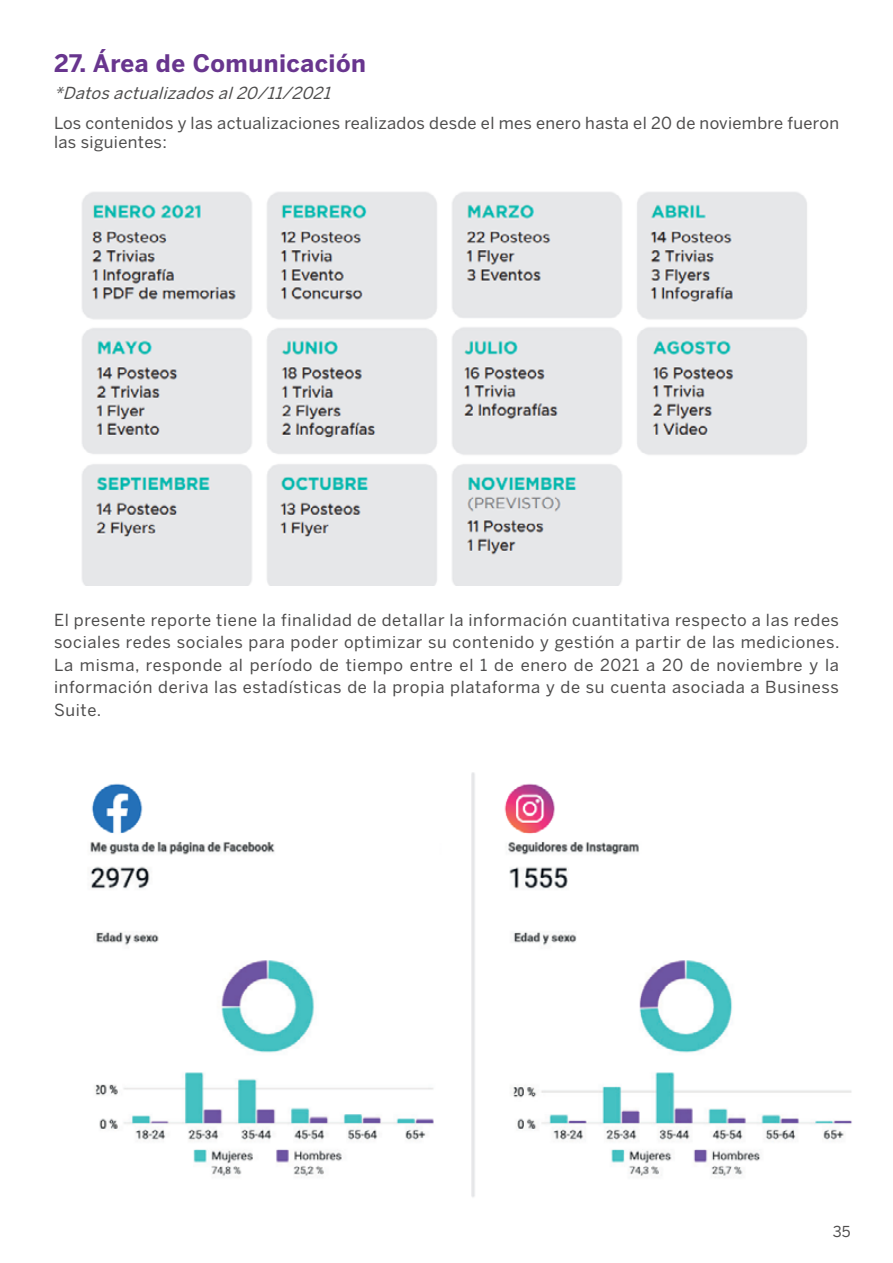
<style>
.page{position:relative;width:893px;height:1263px;background:#fff}
.page>*{position:absolute;margin:0;border:0;box-sizing:border-box;transform-origin:0 0}
.Párrafo_de_lista{font:700 24px "Benton Sans";letter-spacing:.02em;color:#68358e}
.t1{font:16.5px/22.5px "Benton Sans";letter-spacing:.02em;color:#4e4d4d}
.Párrafo_de_lista-2{font:italic 16.5px "Benton Sans";color:#4e4d4d}
.t2{font:15px "Benton Sans";color:#4e4d4d}
</style>
<div class="page">
<img style="left:82px;top:192px;width:725px;height:393px">
<img style="left:90px;top:772px;width:762px;height:425px">
<p class="Párrafo_de_lista" style="left:54px;top:49px;width:313px">27. Área de Comunicación</p>
<p class="Párrafo_de_lista-2" style="left:54px;top:83px;width:283px">*Datosactualizadosal20/11/2021</p>
<p class="t1" style="left:54px;top:113px;width:786px;line-height:19.5px">Los contenidos y las actualizaciones realizados desde el mes enero hasta el 20 de noviembre fueron las siguientes:</p>
<p class="t1" style="left:54px;top:608px;width:787px;text-align:justify">El presente reporte tiene la finalidad de detallar la información cuantitativa respecto a las redes sociales redes sociales para poder optimizar su contenido y gestión a partir de las mediciones.<br>La misma, responde al período de tiempo entre el 1 de enero de 2021 a 20 de noviembre y la información deriva las estadísticas de la propia plataforma y de su cuenta asociada a Business Suite.</p>
<p class="t2" style="left:833px;top:1222px;width:19px">35</p>
</div>
